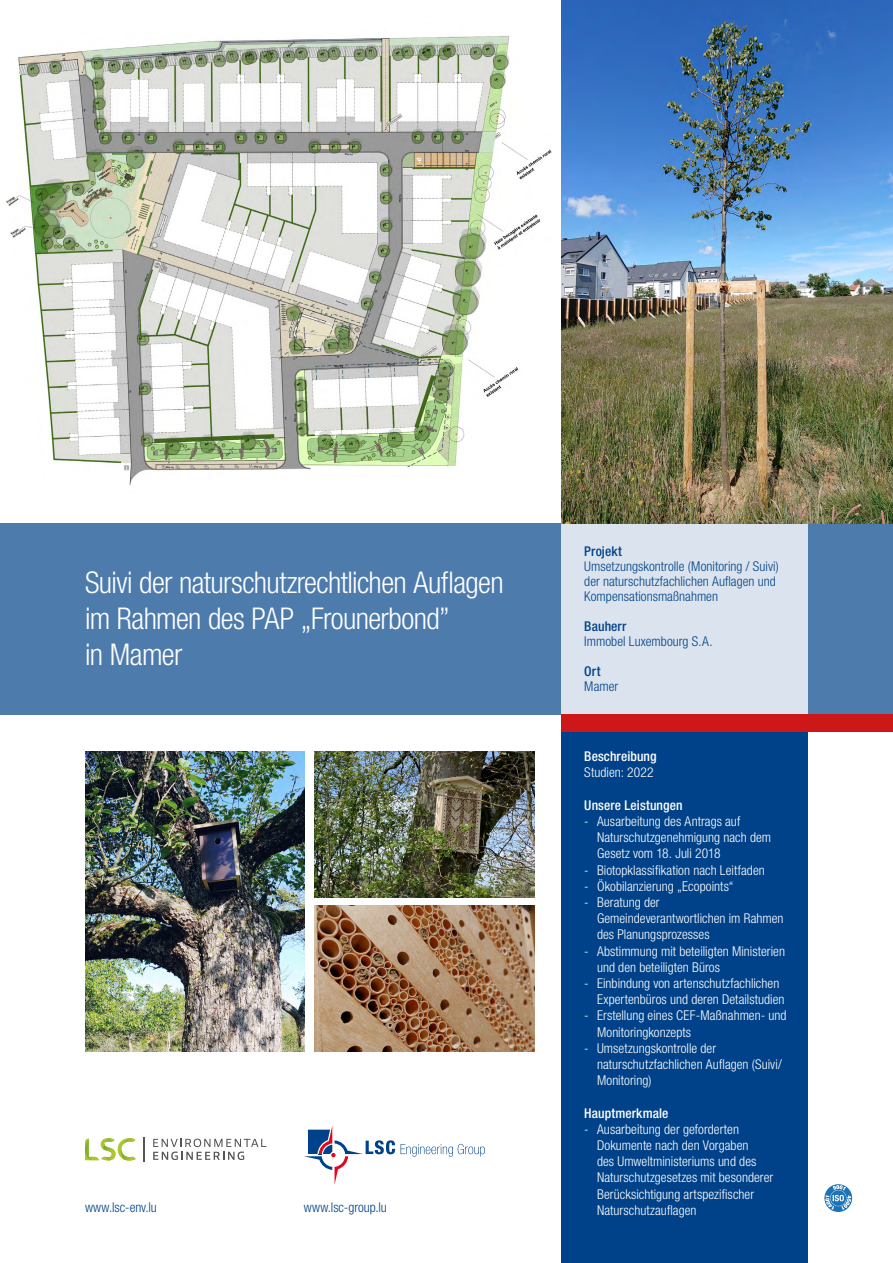
<style>
.page{position:relative;width:893px;height:1263px;background:#fff}
.page>*{position:absolute;margin:0;border:0;box-sizing:border-box;transform-origin:0 0}
.t1{font:300 condensed 30px/36px "Helvetica Neue LT Pro";letter-spacing:-.02em;color:#fff}
.t2{font:300 condensed 13.5px/16.2px "Helvetica Neue LT Pro";letter-spacing:.005em;color:#fff}
.t3{font:300 condensed 13.5px/15px "Helvetica Neue LT Pro";letter-spacing:.005em;color:#004289}
.t4{font:500 condensed 13.5px "Helvetica Neue LT Pro";letter-spacing:.01em;color:#fff}
.t5{font:500 condensed 13.5px "Helvetica Neue LT Pro";letter-spacing:.01em;color:#004289}
</style>
<div class="page">
<svg style="left:304px;top:1126px;width:91px;height:59px"></svg>
<svg style="left:401px;top:1144px;width:84px;height:13px"></svg>
<svg style="left:824px;top:1184px;width:28px;height:28px"></svg>
<svg style="left:85px;top:1138px;width:51px;height:22px"></svg>
<svg style="left:153px;top:1139px;width:113px;height:21px"></svg>
<hr style="left:143px;top:1137px;width:2px;height:25px;background:#575452">
<div style="left:561px;top:731px;width:247px;height:532px;background:#004289"></div>
<div style="left:0;top:523px;width:893px;height:191px;background:#4d7bac"></div>
<div style="left:561px;top:523px;width:247px;height:191px;background:#dbe4ee"></div>
<div style="left:561px;top:714px;width:332px;height:17px;background:#cd1719"></div>
<img style="left:85px;top:751px;width:220px;height:300px">
<img style="left:315px;top:751px;width:219px;height:146px">
<img style="left:315px;top:906px;width:219px;height:145px">
<img style="left:6px;top:35px;width:546px;height:450px">
<img style="left:561px;top:0;width:332px;height:523px">
<p class="t1" style="left:85px;top:565px;width:420px">Suivi der naturschutzrechtlichen Auflagen im Rahmen des PAP „Frounerbond”<br>in Mamer</p>
<p class="t3" style="left:85px;top:1199px;width:73px">www.lsc-env.lu</p>
<p class="t3" style="left:304px;top:1199px;width:84px">www.lsc-group.lu</p>
<p class="t5" style="left:584px;top:543px;width:39px">Projekt</p>
<p class="t3" style="left:584px;top:559px;width:196px">Umsetzungskontrolle (Monitoring / Suivi) der naturschutzfachlichen Auflagen und<br>Kompensationsmaßnahmen</p>
<p class="t5" style="left:584px;top:618px;width:44px">Bauherr</p>
<p class="t3" style="left:584px;top:634px;width:130px">Immobel Luxembourg S.A.</p>
<p class="t5" style="left:584px;top:663px;width:18px">Ort</p>
<p class="t3" style="left:584px;top:679px;width:36px">Mamer</p>
<p class="t4" style="left:584px;top:748px;width:74px">Beschreibung</p>
<p class="t2" style="left:584px;top:764px;width:71px">Studien: 2022</p>
<p class="t4" style="left:584px;top:797px;width:100px">Unsere Leistungen</p>
<p class="t2" style="left:597px;top:813px;width:176px;text-indent:-13px">- -----Ausarbeitung des Antrags auf<br>Naturschutzgenehmigung nach dem<br>Gesetz vom 18. Juli 2018</p>
<p class="t2" style="left:584px;top:861px;width:182px">- Biotopklassifikation nach Leitfaden</p>
<p class="t2" style="left:584px;top:878px;width:151px">- Ökobilanzierung „Ecopoints“</p>
<p class="t2" style="left:597px;top:894px;width:188px;text-indent:-13px">- Beratung der<br>Gemeindeverantwortlichen im Rahmen des Planungsprozesses</p>
<p class="t2" style="left:597px;top:942px;width:190px;text-indent:-13px">- Abstimmung mit beteiligten Ministerien und den beteiligten Büros</p>
<p class="t2" style="left:597px;top:975px;width:189px;text-indent:-13px">- Einbindung von artenschutzfachlichen<br>Expertenbüros und deren Detailstudien</p>
<p class="t2" style="left:597px;top:1007px;width:191px;text-indent:-13px">- Erstellung eines CEF-Maßnahmen- und<br>Monitoringkonzepts</p>
<p class="t2" style="left:597px;top:1040px;width:186px;text-indent:-13px">- Umsetzungskontrolle der naturschutzfachlichen Auflagen (Suivi/<br>Monitoring)</p>
<p class="t4" style="left:584px;top:1105px;width:86px">Hauptmerkmale</p>
<p class="t2" style="left:597px;top:1121px;width:178px;text-indent:-13px">- Ausarbeitung der geforderten<br>Dokumente nach den Vorgaben<br>des Umweltministeriums und des<br>Naturschutzgesetzes mit besonderer<br>Berücksichtigung artspezifischer<br>Naturschutzauflagen</p>
</div>
